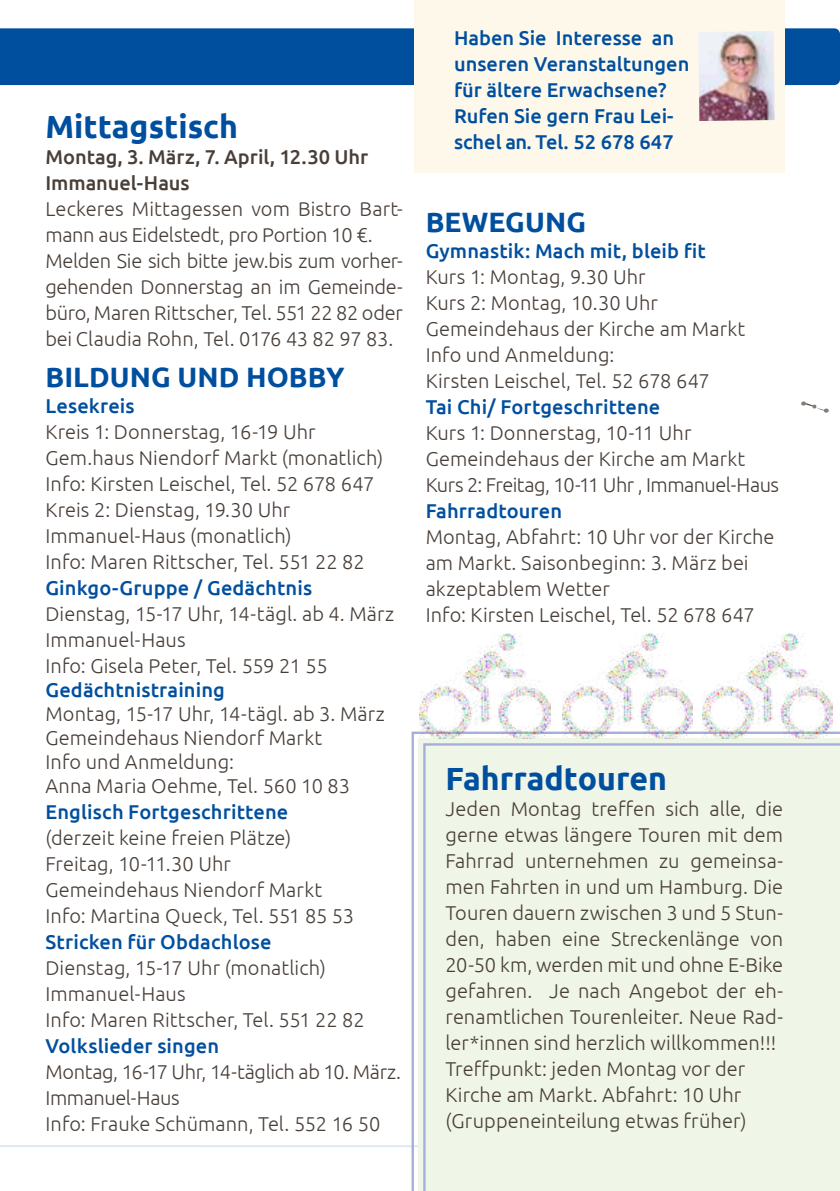
<style>
.page{position:relative;width:840px;height:1191px;background:#fff}
.page>*{position:absolute;margin:0;border:0;box-sizing:border-box;transform-origin:0 0}
.t1{font:700 32px "Ubuntu";color:#004f9f}
.t2{font:700 28px "Ubuntu";letter-spacing:.005em;color:#004f9f}
.t3{font:300 20px/26px "Ubuntu";letter-spacing:.005em;color:#493f39}
.t4{font:500 20px/26px "Ubuntu";letter-spacing:.005em;color:#004f9f}
.t5{font:300 20px/26px "Ubuntu";letter-spacing:-.015em;color:#493f39}
.t6{font:300 20px/26px "Ubuntu";letter-spacing:-.02em;color:#493f39}
.t7{font:500 20px/26px "Ubuntu";letter-spacing:-.005em;color:#493f39}
</style>
<div class="page">
<svg style="left:0;top:1145px;width:410px;height:2px"></svg>
<svg style="left:410px;top:731px;width:429px;height:460px"></svg>
<div style="left:423px;top:743px;width:416px;height:448px;background:#eff5e7"></div>
<div style="left:0;top:28px;width:839px;height:57px;background:#004f9f"></div>
<img style="left:420px;top:633px;width:130px;height:105px">
<svg style="left:802px;top:401px;width:24px;height:11px"></svg>
<img style="left:701px;top:633px;width:131px;height:105px">
<img style="left:562px;top:633px;width:130px;height:105px">
<div style="left:414px;top:0;width:369px;height:172px;background:#fef8eb"></div>
<img style="left:698px;top:31px;width:76px;height:90px">
<h1 class="t1" style="left:45px;top:107px;width:194px">Mittagstisch</h1>
<p class="t7" style="left:45px;top:143px;width:324px">Montag, 3. März, 7. April, 12.30 Uhr<br>Immanuel-Haus</p>
<p class="t5" style="left:45px;top:196px;width:359px">Leckeres Mittagessen vom Bistro Bart&shy;mann aus Eidelstedt, pro Portion 10 €.<br>Melden Sie sich bitte jew.bis zum vorher&shy;gehenden Donnerstag an im Gemeinde&shy;büro, Maren Rittscher, Tel. 551 22 82 oder bei Claudia Rohn, Tel. 0176 43 82 97 83.</p>
<h2 class="t2" style="left:45px;top:360px;width:300px">BILDUNG UND HOBBY</h2>
<p class="t4" style="left:45px;top:392px;width:91px">Lesekreis</p>
<p class="t3" style="left:45px;top:418px;width:339px">Kreis 1: Donnerstag, 16-19 Uhr Gem.haus Niendorf Markt (monatlich)<br>Info: Kirsten Leischel, Tel. 52 678 647<br>Kreis 2: Dienstag, 19.30 Uhr Immanuel-Haus (monatlich)<br>Info: Maren Rittscher, Tel. 551 22 82</p>
<p class="t4" style="left:45px;top:574px;width:268px">Ginkgo-Gruppe / Gedächtnis</p>
<p class="t3" style="left:45px;top:600px;width:350px">Dienstag, 15-17 Uhr, 14-tägl. ab 4. März<br>Immanuel-Haus<br>Info: Gisela Peter, Tel. 559 21 55</p>
<p class="t4" style="left:45px;top:676px;width:181px">Gedächtnistraining</p>
<p class="t3" style="left:45px;top:701px;width:341px;line-height:24px">Montag, 15-17 Uhr, 14-tägl. ab 3. März<br>Gemeindehaus Niendorf Markt<br>Info und Anmeldung:<br>Anna Maria Oehme, Tel. 560 10 83</p>
<p class="t4" style="left:45px;top:798px;width:244px">Englisch Fortgeschrittene</p>
<p class="t3" style="left:45px;top:824px;width:310px">(derzeit keine freien Plätze)<br>Freitag, 10-11.30 Uhr<br>Gemeindehaus Niendorf Markt<br>Info: Martina Queck, Tel. 551 85 53</p>
<p class="t4" style="left:45px;top:928px;width:227px">Stricken für Obdachlose</p>
<p class="t3" style="left:45px;top:954px;width:320px">Dienstag, 15-17 Uhr (monatlich)<br>Immanuel-Haus<br>Info: Maren Rittscher, Tel. 551 22 82</p>
<p class="t4" style="left:45px;top:1032px;width:175px">Volkslieder singen</p>
<p class="t6" style="left:45px;top:1058px;width:357px">Montag, 16-17 Uhr, 14-täglich ab 10. März.<br>Immanuel-Haus<br>Info: Frauke Schümann, Tel. 552 16 50</p>
<p class="t4" style="left:454px;top:24px;width:237px">Haben Sie Interesse an unseren Veranstaltungen für ältere Erwachsene?<br>Rufen Sie gern Frau Lei&shy;schel an. Tel. 52 678 647</p>
<h2 class="t2" style="left:425px;top:205px;width:162px">BEWEGUNG</h2>
<p class="t4" style="left:425px;top:237px;width:281px">Gymnastik: Mach mit, bleib fit</p>
<p class="t3" style="left:425px;top:263px;width:321px">Kurs 1: Montag, 9.30 Uhr<br>Kurs 2: Montag, 10.30 Uhr<br>Gemeindehaus der Kirche am Markt<br>Info und Anmeldung:<br>Kirsten Leischel, Tel. 52 678 647</p>
<p class="t4" style="left:425px;top:393px;width:236px">Tai Chi/ Fortgeschrittene</p>
<p class="t3" style="left:425px;top:419px;width:355px">Kurs 1: Donnerstag, 10-11 Uhr<br>Gemeindehaus der Kirche am Markt<br>Kurs 2: Freitag, 10-11 Uhr , Immanuel-Haus</p>
<p class="t4" style="left:425px;top:497px;width:138px">Fahrradtouren</p>
<p class="t3" style="left:425px;top:523px;width:350px">Montag, Abfahrt: 10 Uhr vor der Kirche am Markt. Saisonbeginn: 3. März bei akzeptablem Wetter<br>Info: Kirsten Leischel, Tel. 52 678 647</p>
<h1 class="t1" style="left:445px;top:759px;width:223px">Fahrradtouren</h1>
<p class="t3" style="left:445px;top:795px;width:339px">Jeden Montag treffen sich alle, die gerne etwas längere Touren mit dem Fahrrad unternehmen zu gemeinsa&shy;men Fahrten in und um Hamburg. Die Touren dauern zwischen 3 und 5 Stun&shy;den, haben eine Streckenlänge von 20-50 km, werden mit und ohne E-Bike gefahren. Je nach Angebot der eh&shy;renamtlichen Tourenleiter. Neue Rad&shy;ler*innen sind herzlich willkommen!!!<br>Treffpunkt: jeden Montag vor der Kirche am Markt. Abfahrt: 10 Uhr (Gruppeneinteilung etwas früher)</p>
</div>
